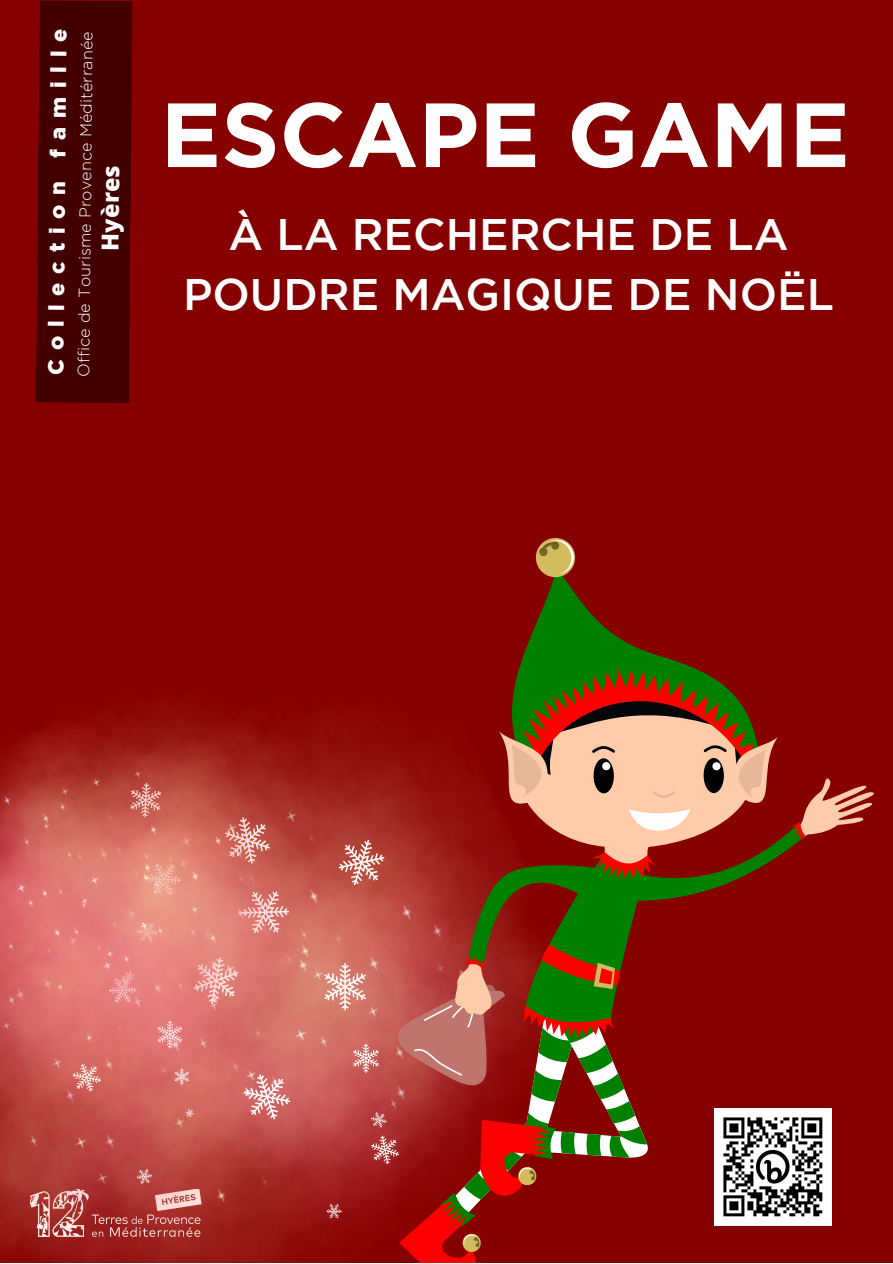
<style>
.page{position:relative;width:893px;height:1264px;background:#fff}
.page>*{position:absolute;margin:0;border:0;box-sizing:border-box;transform-origin:0 0}
.t1{font:700 90.9px "Gotham";color:#fffefe}
.t2{font:500 44.1px/60.8px "Gotham";color:#fffefe;text-align:center}
.t3{font:800 23.4px "Open Sans";color:#fff}
.t4{font:900 21.6px "Gotham";color:#fffefe}
.t5{font:300 16.05px "Gotham";color:#fff}
</style>
<div class="page">
<div style="left:0;top:5px;width:892px;height:1257px;background:#860000"></div>
<img style="left:0;top:1206px;width:324px;height:56px">
<svg style="left:521px;top:581px;width:154px;height:80px"></svg>
<svg style="left:535px;top:538px;width:40px;height:43px"></svg>
<svg style="left:324px;top:661px;width:550px;height:601px"></svg>
<img style="left:0;top:661px;width:441px;height:545px">
<img style="left:714px;top:1108px;width:117px;height:117px">
<div style="left:0;top:0;width:892px;height:5px;background:#860000"></div>
<div style="left:36px;top:0;width:97px;height:403px;background:#430000"></div>
<h3 class="t4" style="left:46px;top:374px;width:347px;rotate:-89deg">Collection famille</h3>
<p class="t5" style="left:76px;top:377px;width:347px;rotate:-89deg">Office de Tourisme Provence Méditérranée</p>
<h3 class="t3" style="left:93px;top:250px;width:87px;rotate:-89deg">Hyères</h3>
<h1 class="t1" style="left:160px;top:101px;width:691px">ESCAPE GAME</h1>
<h2 class="t2" style="left:183px;top:207px;width:652px">À LA RECHERCHE DE LA<br>POUDRE MAGIQUE DE NOËL</h2>
</div>
